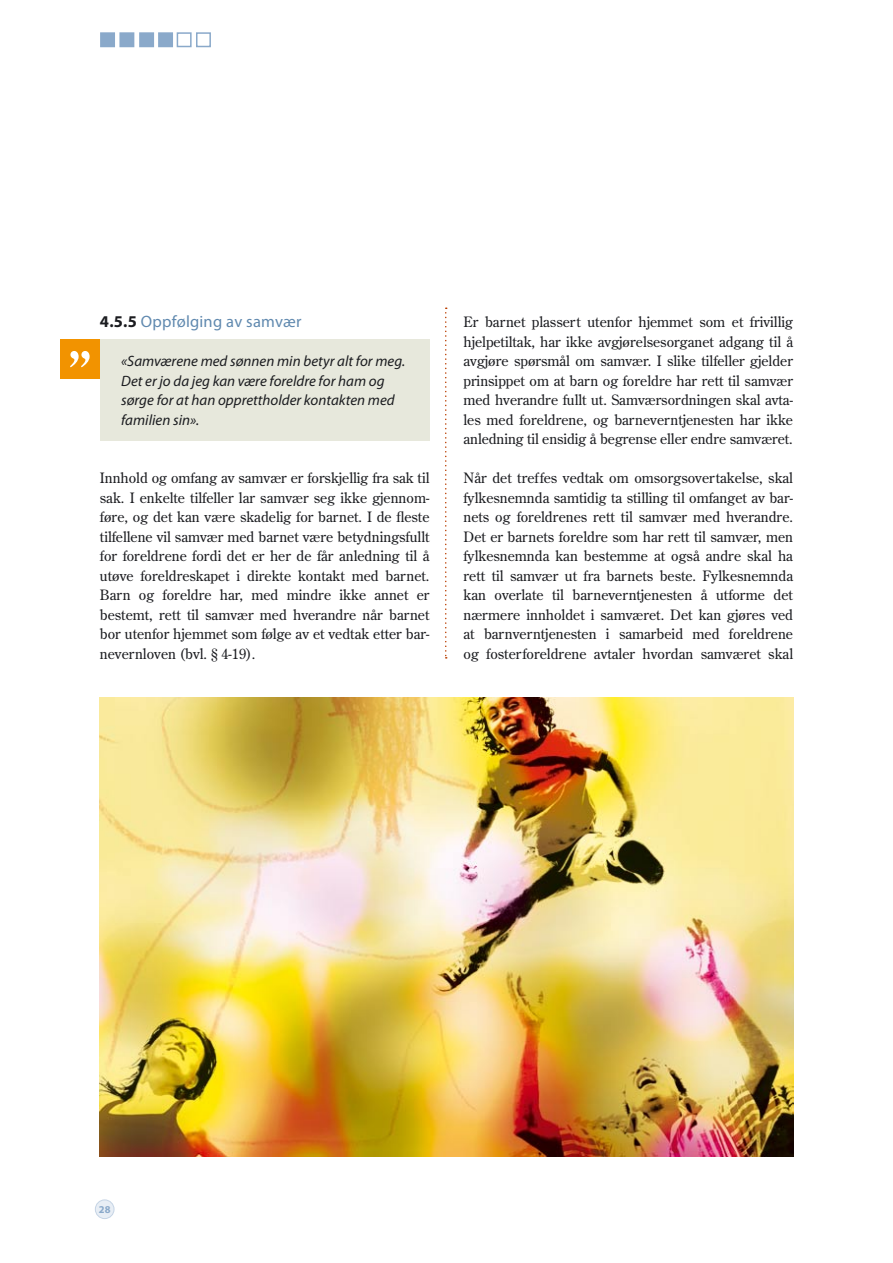
<style>
.page{position:relative;width:893px;height:1263px;background:#fff}
.page>*{position:absolute;margin:0;border:0;box-sizing:border-box;transform-origin:0 0}
.t1{font:60px "Century Old Style Std";color:#fff}
.t2{font:16.5px "Myriad Pro";letter-spacing:.015em;color:#6089af}
.t3{font:italic 15px/19.5px "Myriad Pro";color:#1b1c20}
.t4{font:14.25px/19.5px "Century Old Style Std";color:#1b1c20;text-align:justify}
.t5{font:700 10.5px "Myriad Pro";color:#8aa9ca}
.s1{font-weight:700;color:#1b1c20}
</style>
<div class="page">
<div style="left:95px;top:1200px;width:19px;height:18px;background:#e8eef5;border-radius:50%"></div>
<div style="left:95px;top:1200px;width:19px;height:19px;border:1px solid #c5d4e5;border-radius:50%"></div>
<div style="left:100px;top:339px;width:329px;height:102px;background:#e7e8dc"></div>
<div style="left:61px;top:340px;width:39px;height:39px;background:#f29300"></div>
<div style="left:101px;top:33px;width:13px;height:13px;background:#8aa9ca"></div>
<div style="left:100px;top:32px;width:15px;height:15px;border:2px solid #8aa9ca"></div>
<div style="left:120px;top:33px;width:14px;height:13px;background:#8aa9ca"></div>
<div style="left:119px;top:32px;width:15px;height:15px;border:2px solid #8aa9ca"></div>
<div style="left:140px;top:33px;width:13px;height:13px;background:#8aa9ca"></div>
<div style="left:139px;top:32px;width:15px;height:15px;border:2px solid #8aa9ca"></div>
<div style="left:159px;top:33px;width:13px;height:13px;background:#8aa9ca"></div>
<div style="left:158px;top:32px;width:15px;height:15px;border:2px solid #8aa9ca"></div>
<div style="left:177px;top:32px;width:15px;height:15px;border:2px solid #8aa9ca"></div>
<div style="left:196px;top:32px;width:15px;height:15px;border:2px solid #8aa9ca"></div>
<svg style="left:445px;top:307px;width:2px;height:351px"></svg>
<img style="left:100px;top:697px;width:693px;height:460px">
<h1 class="t1" style="left:68px;top:335px;width:25px">”</h1>
<p class="t2" style="left:100px;top:311px;width:203px"><span class="s1">4.5.5</span> Oppfølging av samvær</p>
<p class="t3" style="left:121px;top:351px;width:285px">«Samværene med sønnen min betyr alt for meg.<br>Det er jo da jeg kan være foreldre for ham og sørge for at han opprettholder kontakten med familien sin».</p>
<p class="t4" style="left:100px;top:468px;width:331px">Innhold og omfang av samvær er forskjellig fra sak til sak. I enkelte tilfeller lar samvær seg ikke gjennom&shy;føre, og det kan være skadelig for barnet. I de fleste tilfellene vil samvær med barnet være betydningsfullt for foreldrene fordi det er her de får anledning til å utøve foreldreskapet i direkte kontakt med barnet.<br>Barn og foreldre har, med mindre ikke annet er bestemt, rett til samvær med hverandre når barnet bor utenfor hjemmet som følge av et vedtak etter bar&shy;nevernloven (bvl. § 4-19).</p>
<p class="t4" style="left:463px;top:312px;width:331px">Er barnet plassert utenfor hjemmet som et frivillig hjelpetiltak, har ikke avgjørelsesorganet adgang til å avgjøre spørsmål om samvær. I slike tilfeller gjelder prinsippet om at barn og foreldre har rett til samvær med hverandre fullt ut. Samværsordningen skal avta&shy;les med foreldrene, og barneverntjenesten har ikke anledning til ensidig å begrense eller endre samværet.</p>
<p class="t4" style="left:463px;top:468px;width:331px">Når det treffes vedtak om omsorgsovertakelse, skal fylkesnemnda samtidig ta stilling til omfanget av bar&shy;nets og foreldrenes rett til samvær med hverandre.<br>Det er barnets foreldre som har rett til samvær, men fylkesnemnda kan bestemme at også andre skal ha rett til samvær ut fra barnets beste. Fylkesnemnda kan overlate til barneverntjenesten å utforme det nærmere innholdet i samværet. Det kan gjøres ved at barnverntjenesten i samarbeid med foreldrene og fosterforeldrene avtaler hvordan samværet skal</p>
<p class="t5" style="left:99px;top:1202px;width:7px">28</p>
</div>
